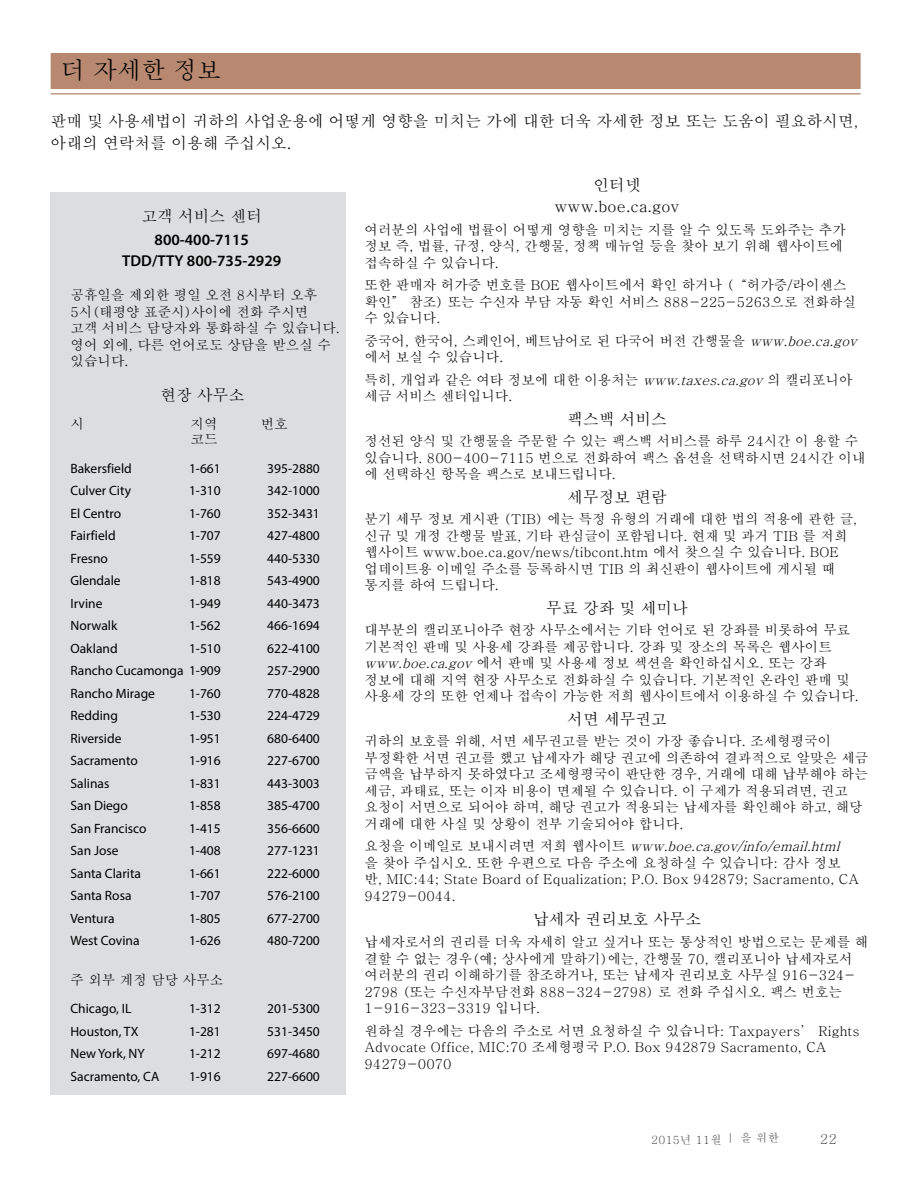
<style>
.page{position:relative;width:918px;height:1188px;background:#fff}
.page>*{position:absolute;margin:0;border:0;box-sizing:border-box;transform-origin:0 0}
.head{font:500 24px "Adobe Myungjo Std";color:#000}
.body{font:500 15.75px/21.8px "Adobe Myungjo Std";color:#000}
.t1{font:600 15.75px "Myriad Pro";color:#000}
.field_ofc{font:500 13.5px/16.5px "Adobe Myungjo Std";color:#000}
.field_ofc-2{font:13.5px "Myriad Pro";color:#000}
.t2{font:500 13.5px "Adobe Myungjo Std";color:#4d4d4f}
.t3{font:500 11.25px "Adobe Myungjo Std";letter-spacing:.025em;color:#4d4d4f}
.s1{font-style:italic}
</style>
<div class="page">
<div style="left:51px;top:192px;width:295px;height:903px;background:#dcddde"></div>
<div style="left:51px;top:53px;width:810px;height:36px;background:#b88970"></div>
<hr style="left:51px;top:94px;width:810px;height:1px;background:#9f674b">
<p class="head" style="left:61px;top:57px;width:161px">더 자세한 정보</p>
<p class="body" style="left:51px;top:111px;width:809px">판매 및 사용세법이 귀하의 사업운용에 어떻게 영향을 미치는 가에 대한 더욱 자세한 정보 또는 도움이 필요하시면, 아래의 연락처를 이용해 주십시오.</p>
<p class="body" style="left:594px;top:175px;width:49px">인터넷</p>
<p class="body" style="left:555px;top:196px;width:127px">www.boe.ca.gov</p>
<p class="field_ofc" style="left:364px;top:222px;width:483px">여러분의 사업에 법률이 어떻게 영향을 미치는 지를 알 수 있도록 도와주는 추가 정보 즉, 법률, 규정, 양식, 간행물, 정책 매뉴얼 등을 찾아 보기 위해 웹사이트에 접속하실 수 있습니다.</p>
<p class="field_ofc" style="left:364px;top:277px;width:493px">또한 판매자 허가증 번호를 BOE 웹사이트에서 확인 하거나 (“허가증/라이센스 확인” 참조) 또는 수신자 부담 자동 확인 서비스 888-225-5263으로 전화하실 수 있습니다.</p>
<p class="field_ofc" style="left:364px;top:333px;width:498px">중국어, 한국어, 스페인어, 베트남어로 된 다국어 버전 간행물을 <span class="s1">www.boe.ca.gov </span>에서 보실 수 있습니다.</p>
<p class="field_ofc" style="left:364px;top:372px;width:490px">특히, 개업과 같은 여타 정보에 대한 이용처는 <span class="s1">www.taxes.ca.gov</span> 의 캘리포니아 세금 서비스 센터입니다.</p>
<p class="body" style="left:567px;top:409px;width:101px">팩스백 서비스</p>
<p class="field_ofc" style="left:364px;top:433px;width:503px">정선된 양식 및 간행물을 주문할 수 있는 팩스백 서비스를 하루 24시간 이 용할 수 있습니다. 800-400-7115 번으로 전화하여 팩스 옵션을 선택하시면 24시간 이내 에 선택하신 항목을 팩스로 보내드립니다.</p>
<p class="body" style="left:567px;top:487px;width:101px">세무정보 편람</p>
<p class="field_ofc" style="left:364px;top:511px;width:494px">분기 세무 정보 게시판 (TIB) 에는 특정 유형의 거래에 대한 법의 적용에 관한 글, 신규 및 개정 간행물 발표, 기타 관심글이 포함됩니다. 현재 및 과거 TIB 를 저희 웹사이트 www.boe.ca.gov/news/tibcont.htm 에서 찾으실 수 있습니다. BOE 업데이트용 이메일 주소를 등록하시면 TIB 의 최신판이 웹사이트에 게시될 때 통지를 하여 드립니다.</p>
<p class="body" style="left:546px;top:598px;width:143px">무료 강좌 및 세미나</p>
<p class="field_ofc" style="left:364px;top:622px;width:496px">대부분의 캘리포니아주 현장 사무소에서는 기타 언어로 된 강좌를 비롯하여 무료 기본적인 판매 및 사용세 강좌를 제공합니다. 강좌 및 장소의 목록은 웹사이트 <span class="s1">www.boe.ca.gov</span> 에서 판매 및 사용세 정보 섹션을 확인하십시오. 또는 강좌 정보에 대해 지역 현장 사무소로 전화하실 수 있습니다. 기본적인 온라인 판매 및 사용세 강의 또한 언제나 접속이 가능한 저희 웹사이트에서 이용하실 수 있습니다.</p>
<p class="body" style="left:567px;top:709px;width:101px">서면 세무권고</p>
<p class="field_ofc" style="left:365px;top:733px;width:505px">귀하의 보호를 위해, 서면 세무권고를 받는 것이 가장 좋습니다. 조세형평국이 부정확한 서면 권고를 했고 납세자가 해당 권고에 의존하여 결과적으로 알맞은 세금 금액을 납부하지 못하였다고 조세형평국이 판단한 경우, 거래에 대해 납부해야 하는 세금, 과태료, 또는 이자 비용이 면제될 수 있습니다. 이 구제가 적용되려면, 권고 요청이 서면으로 되어야 하며, 해당 권고가 적용되는 납세자를 확인해야 하고, 해당 거래에 대한 사실 및 상황이 전부 기술되어야 합니다.</p>
<p class="field_ofc" style="left:365px;top:838px;width:496px">요 청 을 이 메 일 로 보 내 시 려 면 저 희 웹 사 이 트 <span class="s1">www.boe.ca.gov/info/email.html </span>을 찾아 주십시오. 또한 우편으로 다음 주소에 요청하실 수 있습니다: 감사 정보 반, MIC:44; State Board of Equalization; P.O. Box 942879; Sacramento, CA 94279-0044.</p>
<p class="body" style="left:533px;top:908px;width:169px">납세자 권리보호 사무소</p>
<p class="field_ofc" style="left:365px;top:934px;width:505px">납세자로서의 권리를 더욱 자세히 알고 싶거나 또는 통상적인 방법으로는 문제를 해 결할 수 없는 경우(예; 상사에게 말하기)에는, 간행물 70, 캘리포니아 납세자로서 여러분의 권리 이해하기를 참조하거나, 또는 납세자 권리보호 사무실 916-324- 2798 (또는 수신자부담전화 888-324-2798) 로 전화 주십시오. 팩스 번호는 1-916-323-3319 입니다.</p>
<p class="field_ofc" style="left:365px;top:1023px;width:497px">원하실 경우에는 다음의 주소로 서면 요청하실 수 있습니다: Taxpayers’ Rights<br>Advocate Office, MIC:70 조세형평국 P.O. Box 942879 Sacramento, CA<br>94279-0070</p>
<p class="body" style="left:141px;top:206px;width:122px">고객 서비스 센터</p>
<p class="t1" style="left:155px;top:229px;width:96px">800-400-7115</p>
<p class="t1" style="left:122px;top:250px;width:160px">TDD/TTY 800-735-2929</p>
<p class="field_ofc" style="left:70px;top:287px;width:271px">공휴일을 제외한 평일 오전 8시부터 오후<br>5시(태평양 표준시)사이에 전화 주시면<br>고객 서비스 담당자와 통화하실 수 있습니다. 영어 외에, 다른 언어로도 상담을 받으실 수 있습니다.</p>
<p class="body" style="left:161px;top:384px;width:85px">현장 사무소</p>
<p class="field_ofc" style="left:70px;top:416px;width:15px">시</p>
<p class="field_ofc" style="left:191px;top:416px;width:29px">지역</p>
<p class="field_ofc" style="left:261px;top:416px;width:28px">번호</p>
<p class="field_ofc" style="left:191px;top:431px;width:29px">코드</p>
<p class="field_ofc-2" style="left:70px;top:460px;width:63px">Bakersfield</p>
<p class="field_ofc-2" style="left:189px;top:460px;width:33px">1-661</p>
<p class="field_ofc-2" style="left:267px;top:460px;width:54px">395-2880</p>
<p class="field_ofc-2" style="left:70px;top:482px;width:62px">Culver City</p>
<p class="field_ofc-2" style="left:189px;top:482px;width:33px">1-310</p>
<p class="field_ofc-2" style="left:267px;top:482px;width:54px">342-1000</p>
<p class="field_ofc-2" style="left:70px;top:505px;width:52px">El Centro</p>
<p class="field_ofc-2" style="left:189px;top:505px;width:33px">1-760</p>
<p class="field_ofc-2" style="left:267px;top:505px;width:54px">352-3431</p>
<p class="field_ofc-2" style="left:70px;top:527px;width:47px">Fairfield</p>
<p class="field_ofc-2" style="left:189px;top:527px;width:33px">1-707</p>
<p class="field_ofc-2" style="left:267px;top:527px;width:54px">427-4800</p>
<p class="field_ofc-2" style="left:70px;top:550px;width:39px">Fresno</p>
<p class="field_ofc-2" style="left:189px;top:550px;width:33px">1-559</p>
<p class="field_ofc-2" style="left:267px;top:550px;width:54px">440-5330</p>
<p class="field_ofc-2" style="left:70px;top:572px;width:52px">Glendale</p>
<p class="field_ofc-2" style="left:189px;top:572px;width:33px">1-818</p>
<p class="field_ofc-2" style="left:267px;top:572px;width:54px">543-4900</p>
<p class="field_ofc-2" style="left:70px;top:595px;width:34px">Irvine</p>
<p class="field_ofc-2" style="left:189px;top:595px;width:33px">1-949</p>
<p class="field_ofc-2" style="left:267px;top:595px;width:54px">440-3473</p>
<p class="field_ofc-2" style="left:70px;top:617px;width:48px">Norwalk</p>
<p class="field_ofc-2" style="left:189px;top:617px;width:33px">1-562</p>
<p class="field_ofc-2" style="left:267px;top:617px;width:54px">466-1694</p>
<p class="field_ofc-2" style="left:70px;top:640px;width:49px">Oakland</p>
<p class="field_ofc-2" style="left:189px;top:640px;width:33px">1-510</p>
<p class="field_ofc-2" style="left:267px;top:640px;width:54px">622-4100</p>
<p class="field_ofc-2" style="left:70px;top:662px;width:152px">Rancho Cucamonga 1-909</p>
<p class="field_ofc-2" style="left:267px;top:662px;width:54px">257-2900</p>
<p class="field_ofc-2" style="left:70px;top:685px;width:86px">Rancho Mirage</p>
<p class="field_ofc-2" style="left:189px;top:685px;width:33px">1-760</p>
<p class="field_ofc-2" style="left:267px;top:685px;width:54px">770-4828</p>
<p class="field_ofc-2" style="left:70px;top:707px;width:49px">Redding</p>
<p class="field_ofc-2" style="left:189px;top:707px;width:33px">1-530</p>
<p class="field_ofc-2" style="left:267px;top:707px;width:54px">224-4729</p>
<p class="field_ofc-2" style="left:70px;top:730px;width:52px">Riverside</p>
<p class="field_ofc-2" style="left:189px;top:730px;width:33px">1-951</p>
<p class="field_ofc-2" style="left:267px;top:730px;width:54px">680-6400</p>
<p class="field_ofc-2" style="left:70px;top:752px;width:69px">Sacramento</p>
<p class="field_ofc-2" style="left:189px;top:752px;width:33px">1-916</p>
<p class="field_ofc-2" style="left:267px;top:752px;width:54px">227-6700</p>
<p class="field_ofc-2" style="left:70px;top:775px;width:40px">Salinas</p>
<p class="field_ofc-2" style="left:189px;top:775px;width:33px">1-831</p>
<p class="field_ofc-2" style="left:267px;top:775px;width:54px">443-3003</p>
<p class="field_ofc-2" style="left:70px;top:797px;width:59px">San Diego</p>
<p class="field_ofc-2" style="left:189px;top:797px;width:33px">1-858</p>
<p class="field_ofc-2" style="left:267px;top:797px;width:54px">385-4700</p>
<p class="field_ofc-2" style="left:70px;top:820px;width:78px">San Francisco</p>
<p class="field_ofc-2" style="left:189px;top:820px;width:33px">1-415</p>
<p class="field_ofc-2" style="left:267px;top:820px;width:54px">356-6600</p>
<p class="field_ofc-2" style="left:70px;top:842px;width:50px">San Jose</p>
<p class="field_ofc-2" style="left:189px;top:842px;width:33px">1-408</p>
<p class="field_ofc-2" style="left:267px;top:842px;width:54px">277-1231</p>
<p class="field_ofc-2" style="left:70px;top:865px;width:72px">Santa Clarita</p>
<p class="field_ofc-2" style="left:189px;top:865px;width:33px">1-661</p>
<p class="field_ofc-2" style="left:267px;top:865px;width:54px">222-6000</p>
<p class="field_ofc-2" style="left:70px;top:887px;width:63px">Santa Rosa</p>
<p class="field_ofc-2" style="left:189px;top:887px;width:33px">1-707</p>
<p class="field_ofc-2" style="left:267px;top:887px;width:54px">576-2100</p>
<p class="field_ofc-2" style="left:70px;top:910px;width:46px">Ventura</p>
<p class="field_ofc-2" style="left:189px;top:910px;width:33px">1-805</p>
<p class="field_ofc-2" style="left:267px;top:910px;width:54px">677-2700</p>
<p class="field_ofc-2" style="left:70px;top:932px;width:71px">West Covina</p>
<p class="field_ofc-2" style="left:189px;top:932px;width:33px">1-626</p>
<p class="field_ofc-2" style="left:267px;top:932px;width:54px">480-7200</p>
<p class="field_ofc" style="left:70px;top:972px;width:154px">주 외부 계정 담당 사무소</p>
<p class="field_ofc-2" style="left:70px;top:1000px;width:62px">Chicago, IL</p>
<p class="field_ofc-2" style="left:189px;top:1000px;width:33px">1-312</p>
<p class="field_ofc-2" style="left:267px;top:1000px;width:54px">201-5300</p>
<p class="field_ofc-2" style="left:70px;top:1023px;width:70px">Houston, TX</p>
<p class="field_ofc-2" style="left:189px;top:1023px;width:33px">1-281</p>
<p class="field_ofc-2" style="left:267px;top:1023px;width:54px">531-3450</p>
<p class="field_ofc-2" style="left:70px;top:1045px;width:76px">New York, NY</p>
<p class="field_ofc-2" style="left:189px;top:1045px;width:33px">1-212</p>
<p class="field_ofc-2" style="left:267px;top:1045px;width:54px">697-4680</p>
<p class="field_ofc-2" style="left:70px;top:1068px;width:90px">Sacramento, CA</p>
<p class="field_ofc-2" style="left:189px;top:1068px;width:33px">1-916</p>
<p class="field_ofc-2" style="left:267px;top:1068px;width:54px">227-6600</p>
<p class="t3" style="left:651px;top:1134px;width:129px">2015년 11월 | 을 위한</p>
<p class="t2" style="left:820px;top:1132px;width:19px">22</p>
</div>
